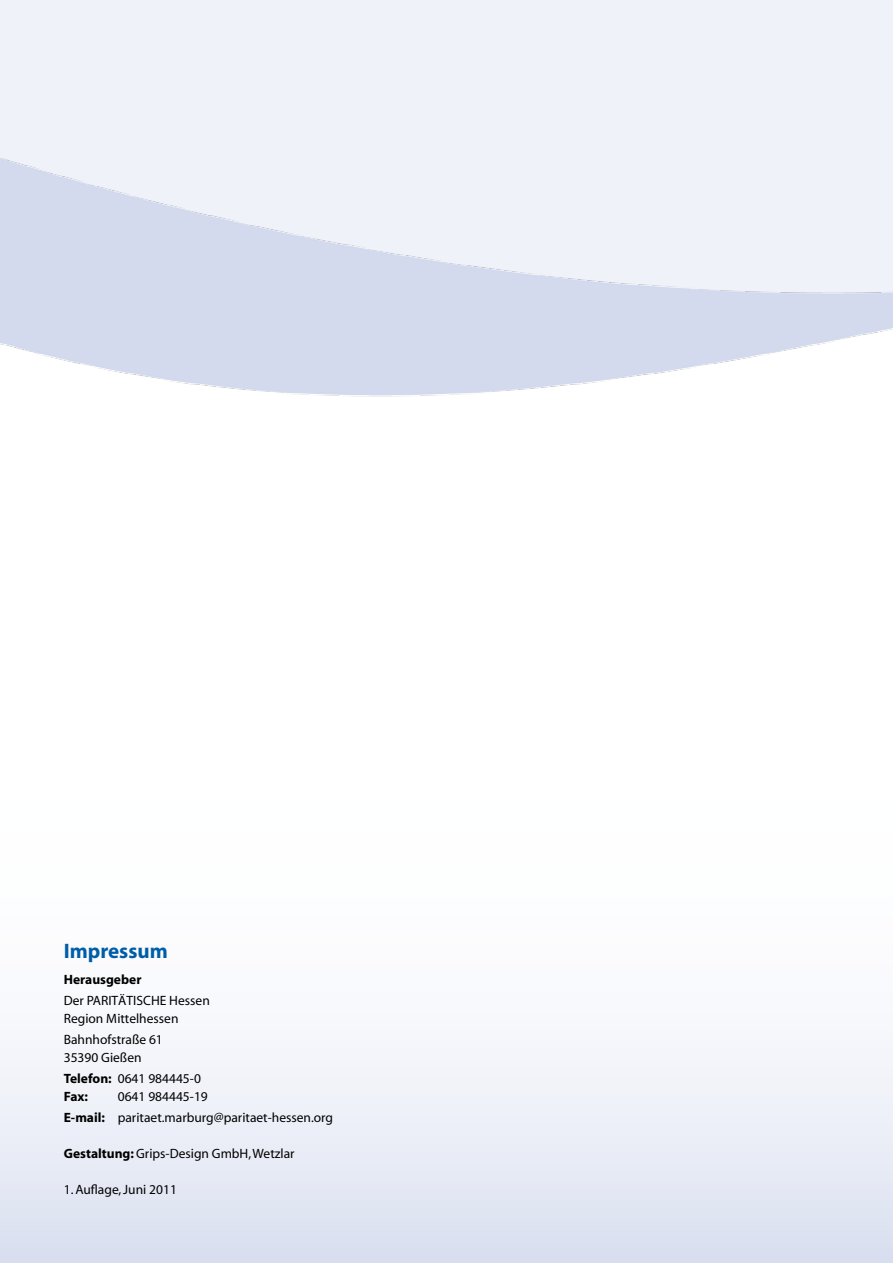
<style>
.page{position:relative;width:893px;height:1263px;background:#fff}
.page>*{position:absolute;margin:0;border:0;box-sizing:border-box;transform-origin:0 0}
.t1{font:700 21px "Myriad";color:#005da8}
.t2{font:13.5px/18px "Myriad";color:#000}
.t3{font:700 13.5px/18px "Myriad";color:#000}
.s1{font-weight:400}
.s2{font-weight:700}
</style>
<div class="page">
<div style="left:0;top:0;width:893px;height:38px;background:#f0f2f9"></div>
<div style="left:0;top:684px;width:893px;height:579px;background:linear-gradient(to bottom,#fff,#e3e7f3)"></div>
<h1 class="t1" style="left:64px;top:940px;width:106px">Impressum</h1>
<p class="t3" style="left:64px;top:971px;width:79px">Herausgeber</p>
<p class="t2" style="left:64px;top:992px;width:148px">Der PARITÄTISCHE Hessen<br>Region Mittelhessen</p>
<p class="t2" style="left:64px;top:1031px;width:101px">Bahnhofstraße 61<br>35390 Gießen</p>
<p class="t3" style="left:64px;top:1070px;width:139px">Telefon: <span class="s1">0641 984445-0<br></span>Fax:</p>
<p class="t2" style="left:64px;top:1087px;width:271px;line-height:21px;text-indent:54px">0641 984445-19<br><span class="s2">E-mail:</span> paritaet.marburg@paritaet-hessen.org</p>
<p class="t2" style="left:64px;top:1145px;width:232px"><span class="s2">Gestaltung:</span> Grips-Design GmbH, Wetzlar</p>
<p class="t2" style="left:64px;top:1181px;width:115px">1. Auflage, Juni 2011</p>
</div>
